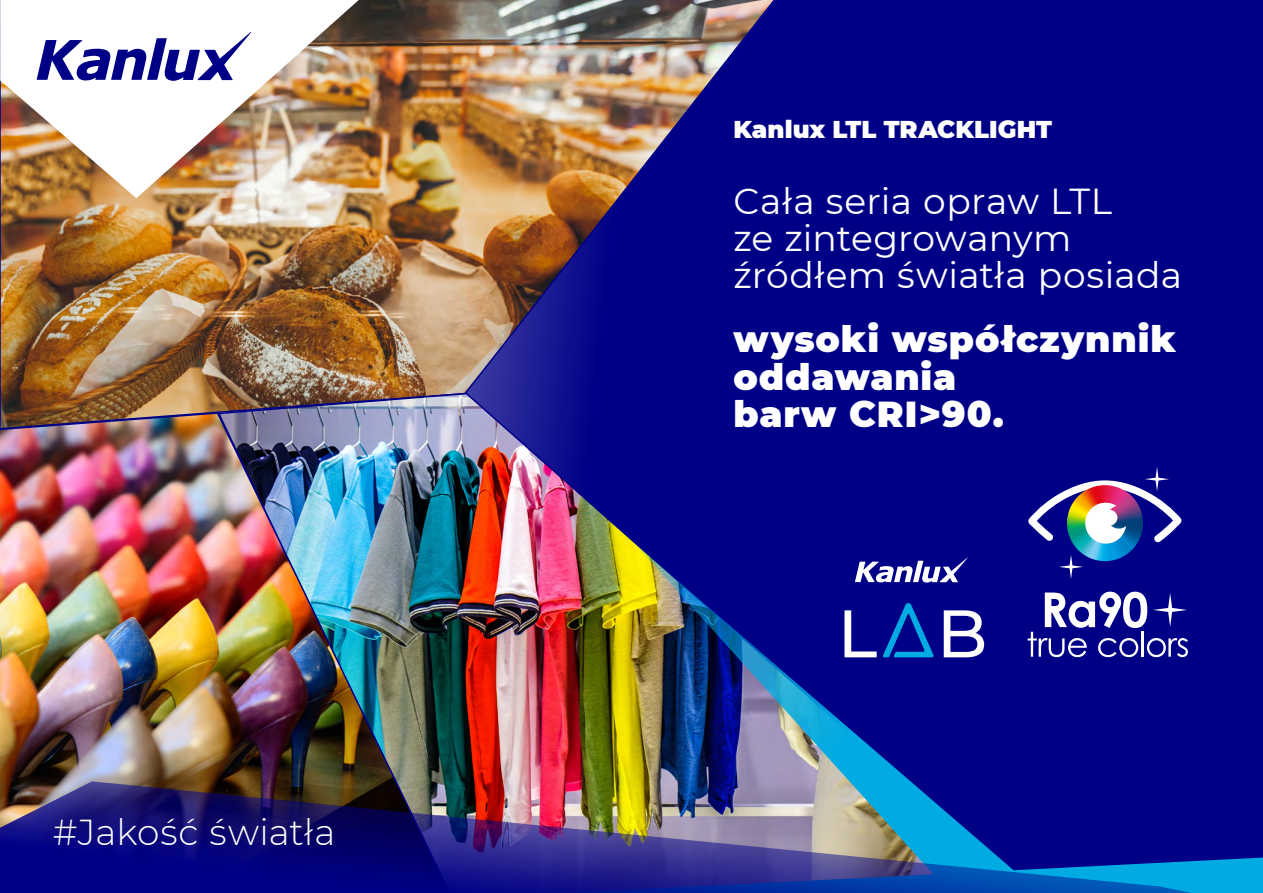
<style>
.page{position:relative;width:1263px;height:893px;background:#fff}
.page>*{position:absolute;margin:0;border:0;box-sizing:border-box;transform-origin:0 0}
.t1{font:36.15px/37.2px "Montserrat";letter-spacing:.005em;color:#fff}
.t2{font:900 36.15px/37.2px "Montserrat";letter-spacing:.025em;color:#fff}
.t3{font:300 36px "Montserrat";color:#fff}
.t4{font:900 24.3px "Montserrat";color:#fff}
</style>
<div class="page">
<div style="left:795px;top:0;width:468px;height:781px;background:#000087"></div>
<img style="left:0;top:0;width:795px;height:411px">
<img style="left:217px;top:392px;width:816px;height:389px">
<img style="left:0;top:411px;width:461px;height:370px">
<img style="left:0;top:0;width:359px;height:198px">
<svg style="left:37px;top:32px;width:214px;height:49px"></svg>
<img style="left:634px;top:543px;width:400px;height:238px">
<svg style="left:855px;top:557px;width:113px;height:26px"></svg>
<svg style="left:883px;top:603px;width:51px;height:54px;background:#0033a2"></svg>
<svg style="left:844px;top:610px;width:33px;height:47px"></svg>
<svg style="left:944px;top:610px;width:40px;height:47px"></svg>
<img style="left:0;top:781px;width:1263px;height:112px">
<svg style="left:1028px;top:592px;width:160px;height:65px"></svg>
<svg style="left:1028px;top:467px;width:154px;height:112px;background:#3d4098"></svg>
<p class="t3" style="left:53px;top:808px;width:284px">#Jakość światła</p>
<p class="t4" style="left:733px;top:111px;width:320px">Kanlux LTL TRACKLIGHT</p>
<p class="t1" style="left:733px;top:181px;width:450px">Cała seria opraw LTL<br>ze zintegrowanym źródłem światła posiada</p>
<p class="t2" style="left:733px;top:319px;width:444px">wysoki współczynnik oddawania<br>barw CRI&gt;90.</p>
</div>
